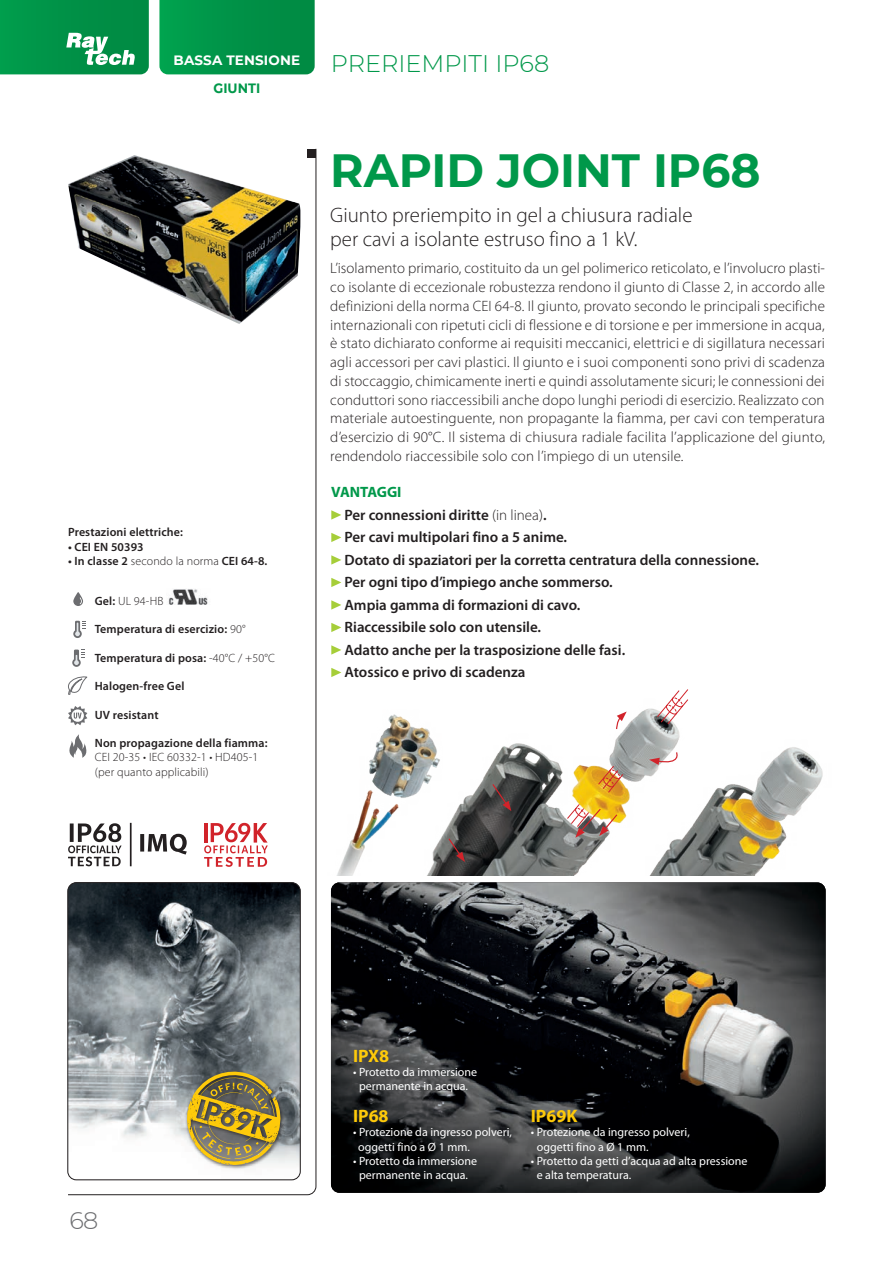
<style>
.page{position:relative;width:893px;height:1263px;background:#fff}
.page>*{position:absolute;margin:0;border:0;box-sizing:border-box;transform-origin:0 0}
.TITOLO_31{font:700 46.5px "Montserrat";color:#00984a}
.t1{font:300 24px "Montserrat";color:#00984a}
.t2{font:300 24px "Montserrat";color:#6c6d70}
.Sottotitolo_16int{font:300 21px/24px "Myriad Pro";color:#231f20}
.t3{font:700 18px "Myriad Pro";color:#feca0a}
.TESTO_10_12_5{font:300 15px/18.8px "Myriad Pro";letter-spacing:.01em;color:#231f20;text-align:justify}
.PLUS{font:600 15px "Myriad Pro";color:#231f20}
.PLUS-2{font:700 15px "Myriad Pro";color:#00984a}
.t4{font:700 13.5px "Montserrat";letter-spacing:.01em;color:#fff}
.t5{font:700 13.5px "Montserrat";color:#00984a;scale:.95 1}
.t6{font:12px/14.2px "Myriad Pro";color:#fff;text-align:center}
.TESTO_10_12_5-2{font:600 12px/14.2px "Myriad Pro";letter-spacing:.01em;color:#231f20}
.TESTO_10_12_5-3{font:300 12px "Myriad Pro";letter-spacing:.01em;color:#231f20}
.s1{font-weight:300}
.s2{font-weight:600}
</style>
<div class="page">
<svg style="left:159px;top:0;width:156px;height:74px;background:#029449"></svg>
<svg style="left:68px;top:148px;width:248px;height:1047px"></svg>
<svg style="left:0;top:0;width:149px;height:74px;background:#139a54"></svg>
<img style="left:331px;top:882px;width:495px;height:311px">
<img style="left:688px;top:747px;width:135px;height:129px">
<img style="left:337px;top:714px;width:78px;height:162px">
<img style="left:415px;top:708px;width:273px;height:168px">
<svg style="left:657px;top:689px;width:31px;height:36px"></svg>
<svg style="left:598px;top:765px;width:26px;height:28px"></svg>
<svg style="left:491px;top:783px;width:20px;height:28px"></svg>
<svg style="left:447px;top:837px;width:18px;height:25px"></svg>
<svg style="left:567px;top:801px;width:52px;height:37px"></svg>
<svg style="left:649px;top:751px;width:33px;height:14px"></svg>
<svg style="left:615px;top:711px;width:12px;height:19px"></svg>
<img style="left:68px;top:883px;width:232px;height:297px">
<div style="left:68px;top:882px;width:232px;height:298px;border:1px solid #231f20;border-radius:9px"></div>
<img style="left:68px;top:155px;width:234px;height:169px">
<svg style="left:331px;top:510px;width:10px;height:10px"></svg>
<svg style="left:331px;top:533px;width:10px;height:9px"></svg>
<svg style="left:331px;top:555px;width:10px;height:10px"></svg>
<svg style="left:331px;top:578px;width:10px;height:9px"></svg>
<svg style="left:331px;top:600px;width:10px;height:10px"></svg>
<svg style="left:331px;top:623px;width:10px;height:9px"></svg>
<svg style="left:331px;top:645px;width:10px;height:10px"></svg>
<svg style="left:331px;top:668px;width:10px;height:9px"></svg>
<svg style="left:204px;top:823px;width:64px;height:44px"></svg>
<svg style="left:68px;top:823px;width:54px;height:43px"></svg>
<svg style="left:140px;top:834px;width:47px;height:20px"></svg>
<hr style="left:130px;top:823px;width:2px;height:43px;background:#231f20">
<img style="left:167px;top:589px;width:44px;height:16px">
<svg style="left:73px;top:630px;width:9px;height:8px"></svg>
<svg style="left:75px;top:621px;width:10px;height:15px"></svg>
<svg style="left:68px;top:675px;width:24px;height:20px"></svg>
<svg style="left:68px;top:706px;width:19px;height:19px"></svg>
<svg style="left:73px;top:592px;width:10px;height:14px"></svg>
<svg style="left:68px;top:734px;width:22px;height:24px"></svg>
<svg style="left:72px;top:658px;width:9px;height:9px"></svg>
<svg style="left:74px;top:649px;width:10px;height:16px"></svg>
<div style="left:185px;top:1069px;width:100px;height:100px;background:#231f20;opacity:.75"></div>
<svg style="left:185px;top:1068px;width:97px;height:97px;background:#9c8f58"></svg>
<p class="t4" style="left:174px;top:51px;width:128px">BASSA TENSIONE</p>
<p class="t5" style="left:213px;top:78px;width:51px">GIUNTI</p>
<p class="TESTO_10_12_5-2" style="left:68px;top:525px;width:117px">Prestazioni elettriche:</p>
<p class="TESTO_10_12_5-2" style="left:68px;top:539px;width:77px">• CEI EN 50393</p>
<p class="TESTO_10_12_5-2" style="left:68px;top:553px;width:201px">• In classe 2 <span class="s1">secondo la norma</span> CEI 64-8.</p>
<p class="TESTO_10_12_5-3" style="left:95px;top:593px;width:70px"><span class="s2">Gel:</span> UL 94-HB</p>
<p class="TESTO_10_12_5-2" style="left:95px;top:622px;width:152px">Temperatura di esercizio: <span class="s1">90°</span></p>
<p class="TESTO_10_12_5-2" style="left:95px;top:650px;width:182px">Temperatura di posa: <span class="s1">-40°C / +50°C</span></p>
<p class="TESTO_10_12_5-2" style="left:95px;top:679px;width:91px">Halogen-free Gel</p>
<p class="TESTO_10_12_5-2" style="left:95px;top:707px;width:65px">UV resistant</p>
<p class="TESTO_10_12_5-2" style="left:95px;top:736px;width:174px">Non propagazione della fiamma:<br><span class="s1">CEI 20-35 • IEC 60332-1 • HD405-1</span></p>
<p class="TESTO_10_12_5-3" style="left:95px;top:764px;width:115px">(per quanto applicabili)</p>
<p class="t1" style="left:331px;top:48px;width:220px">PRERIEMPITI IP68</p>
<p class="TITOLO_31" style="left:330px;top:137px;width:432px">RAPID JOINT IP68</p>
<p class="Sottotitolo_16int" style="left:330px;top:203px;width:364px">Giunto preriempito in gel a chiusura radiale per cavi a isolante estruso fino a 1 kV.</p>
<p class="TESTO_10_12_5" style="left:330px;top:259px;width:496px">L’isolamento primario, costituito da un gel polimerico reticolato, e l’involucro plasti&shy;co isolante di eccezionale robustezza rendono il giunto di Classe 2, in accordo alle definizioni della norma CEI 64-8. Il giunto, provato secondo le principali specifiche internazionali con ripetuti cicli di flessione e di torsione e per immersione in acqua, è stato dichiarato conforme ai requisiti meccanici, elettrici e di sigillatura necessari agli accessori per cavi plastici. Il giunto e i suoi componenti sono privi di scadenza di stoccaggio, chimicamente inerti e quindi assolutamente sicuri; le connessioni dei conduttori sono riaccessibili anche dopo lunghi periodi di esercizio. Realizzato con materiale autoestinguente, non propagante la fiamma, per cavi con temperatura d’esercizio di 90°C. Il sistema di chiusura radiale facilita l’applicazione del giunto, rendendolo riaccessibile solo con l’impiego di un utensile.</p>
<p class="PLUS-2" style="left:331px;top:482px;width:72px">VANTAGGI</p>
<p class="PLUS" style="left:344px;top:505px;width:204px">Per connessioni diritte <span class="s1">(in linea)</span>.</p>
<p class="PLUS" style="left:344px;top:527px;width:224px">Per cavi multipolari fino a 5 anime.</p>
<p class="PLUS" style="left:344px;top:550px;width:416px">Dotato di spaziatori per la corretta centratura della connessione.</p>
<p class="PLUS" style="left:344px;top:572px;width:270px">Per ogni tipo d’impiego anche sommerso.</p>
<p class="PLUS" style="left:344px;top:595px;width:237px">Ampia gamma di formazioni di cavo.</p>
<p class="PLUS" style="left:344px;top:617px;width:198px">Riaccessibile solo con utensile.</p>
<p class="PLUS" style="left:344px;top:640px;width:282px">Adatto anche per la trasposizione delle fasi.</p>
<p class="PLUS" style="left:344px;top:662px;width:182px">Atossico e privo di scadenza</p>
<h2 class="t2" style="left:70px;top:1204px;width:30px">68</h2>
<p class="t3" style="left:353px;top:1044px;width:38px">IPX8</p>
<p class="t6" style="left:353px;top:1064px;width:126px">• Protetto da immersione permanente in acqua.</p>
<p class="t3" style="left:353px;top:1104px;width:37px">IP68</p>
<p class="t6" style="left:353px;top:1125px;width:160px">• Protezione da ingresso polveri,</p>
<p class="t6" style="left:358px;top:1139px;width:113px">oggetti fino a Ø 1 mm.</p>
<p class="t6" style="left:353px;top:1153px;width:126px">• Protetto da immersione permanente in acqua.</p>
<p class="t3" style="left:531px;top:1104px;width:48px">IP69K</p>
<p class="t6" style="left:537px;top:1125px;width:155px;text-align:left;text-indent:-6px">• Protezione da ingresso polveri, oggetti fino a Ø 1 mm.</p>
<p class="t6" style="left:537px;top:1153px;width:212px;text-align:left;text-indent:-6px">• Protetto da getti d’acqua ad alta pressione e alta temperatura.</p>
</div>
